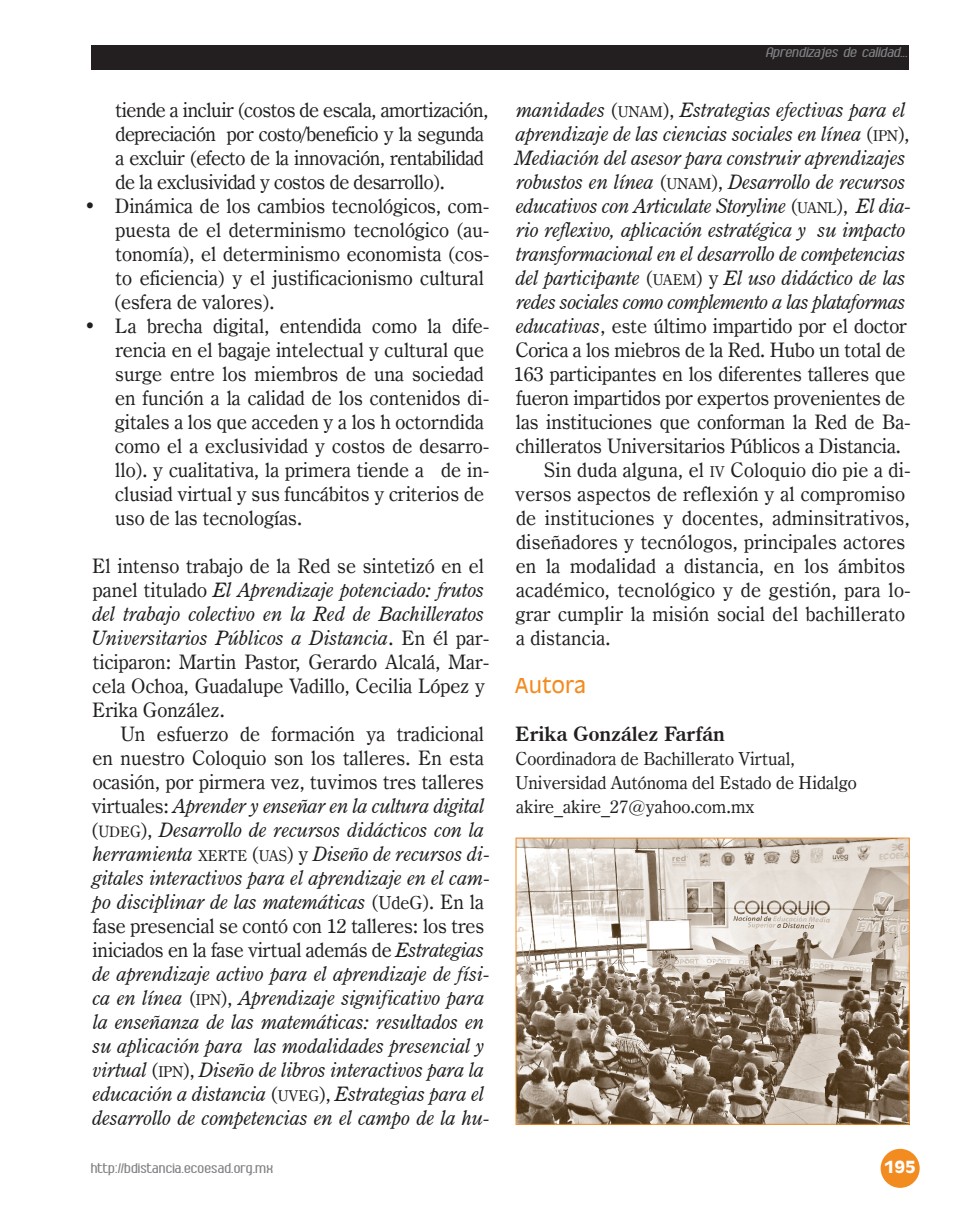
<style>
.page{position:relative;width:966px;height:1225px;background:#fff}
.page>*{position:absolute;margin:0;border:0;box-sizing:border-box;transform-origin:0 0}
.t1{font:20px/24px "Century Oldstyle BT";color:#231f20}
.t2{font:italic 20px "Century Oldstyle BT";color:#231f20}
.t3{font:20px/24px "Century Oldstyle BT";letter-spacing:-.02em;color:#231f20}
.t4{font:700 20px "Century Oldstyle BT";color:#231f20}
.t5{font:20px "Antique Olive";letter-spacing:.005em;color:#f28b20}
.t6{font:18px/24px "Century Oldstyle BT";color:#231f20}
.t7{font:700 16px "Ambrosia";color:#808285}
.t8{font:italic 700 16px "Ambrosia";color:#808285}
.t9{font:700 16px "Antique Olive";color:#fff}
.s1{font-style:normal}
.s2{font-style:normal;font-size:15.8px}
.s3{font-style:normal;font-size:14.6px}
.s4{font-style:normal;font-size:15px}
.s5{font-style:normal;font-size:18px}
.s6{font-style:italic}
.s7{font-size:15px}
</style>
<div class="page">
<div style="left:880px;top:1149px;width:40px;height:39px;background:#f28b20;border-radius:50%"></div>
<div style="left:91px;top:45px;width:817px;height:24px;background:#231f20"></div>
<img style="left:517px;top:840px;width:391px;height:283px">
<div style="left:515px;top:838px;width:395px;height:287px;border:1px solid #f28b20"></div>
<p class="t3" style="left:115px;top:98px;width:374px">tiende a incluir (costos de escala, amortización, depreciación por costo/beneficio y la segunda a excluir (efecto de la innovación, rentabilidad de la exclusividad y costos de desarrollo).</p>
<p class="t1" style="left:114px;top:194px;width:377px;text-indent:-30px">• Dinámica de los cambios tecnológicos, com&shy;puesta de el determinismo tecnológico (au&shy;tonomía), el determinismo economista (cos&shy;to eficiencia) y el justificacionismo cultural (esfera de valores).</p>
<p class="t1" style="left:115px;top:314px;width:376px;text-indent:-31px">• La brecha digital, entendida como la dife&shy;rencia en el bagaje intelectual y cultural que surge entre los miembros de una sociedad en función a la calidad de los contenidos di&shy;gitales a los que acceden y a los h octorndida como el a exclusividad y costos de desarro&shy;llo). y cualitativa, la primera tiende a de in&shy;clusiad virtual y sus funcábitos y criterios de uso de las tecnologías.</p>
<p class="t1" style="left:92px;top:554px;width:393px">El intenso trabajo de la Red se sintetizó en el</p>
<p class="t2" style="left:93px;top:578px;width:393px"><span class="s1">panel titulado</span> El Aprendizaje potenciado: frutos</p>
<p class="t2" style="left:93px;top:602px;width:393px">del trabajo colectivo en la Red de Bachilleratos</p>
<p class="t2" style="left:92px;top:626px;width:399px">Universitarios Públicos a Distancia<span class="s1">. En él par-</span></p>
<p class="t1" style="left:93px;top:650px;width:398px">ticiparon: Martin Pastor, Gerardo Alcalá, Mar-</p>
<p class="t1" style="left:93px;top:674px;width:394px">cela Ochoa, Guadalupe Vadillo, Cecilia López y</p>
<p class="t1" style="left:92px;top:698px;width:134px">Erika González.</p>
<p class="t1" style="left:120px;top:722px;width:365px">Un esfuerzo de formación ya tradicional</p>
<p class="t1" style="left:92px;top:746px;width:393px">en nuestro Coloquio son los talleres. En esta</p>
<p class="t1" style="left:93px;top:770px;width:393px">ocasión, por pirmera vez, tuvimos tres talleres</p>
<p class="t2" style="left:92px;top:794px;width:394px"><span class="s1">virtuales:</span> Aprender y enseñar en la cultura digital</p>
<p class="t2" style="left:92px;top:818px;width:394px"><span class="s1">(</span><span class="s2">U</span><span class="s3">DE</span><span class="s2">G</span><span class="s1">),</span> Desarrollo de recursos didácticos con la</p>
<p class="t2" style="left:94px;top:842px;width:398px">herramienta <span class="s4">XERTE</span> <span class="s1">(</span><span class="s4">UAS</span><span class="s1">) y</span> Diseño de recursos di-</p>
<p class="t2" style="left:93px;top:866px;width:398px">gitales interactivos para el aprendizaje en el cam-</p>
<p class="t2" style="left:93px;top:890px;width:392px">po disciplinar de las matemáticas <span class="s1">(</span><span class="s5">UdeG</span><span class="s1">). En la</span></p>
<p class="t1" style="left:93px;top:914px;width:393px">fase presencial se contó con 12 talleres: los tres</p>
<p class="t1" style="left:93px;top:938px;width:393px">iniciados en la fase virtual además de <span class="s6">Estrategias</span></p>
<p class="t2" style="left:93px;top:962px;width:399px">de aprendizaje activo para el aprendizaje de físi-</p>
<p class="t2" style="left:93px;top:986px;width:393px">ca en línea <span class="s1">(</span><span class="s4">IPN</span><span class="s1">),</span> Aprendizaje significativo para</p>
<p class="t2" style="left:93px;top:1010px;width:393px">la enseñanza de las matemáticas: resultados en</p>
<p class="t2" style="left:93px;top:1034px;width:393px">su aplicación para las modalidades presencial y</p>
<p class="t2" style="left:93px;top:1058px;width:393px">virtual <span class="s1">(</span><span class="s4">IPN</span><span class="s1">),</span> Diseño de libros interactivos para la</p>
<p class="t2" style="left:93px;top:1082px;width:393px">educación a distancia <span class="s1">(</span><span class="s4">UVEG</span><span class="s1">),</span> Estrategias para el</p>
<p class="t2" style="left:93px;top:1106px;width:399px">desarrollo de competencias en el campo de la hu-</p>
<p class="t8" style="left:766px;top:45px;width:144px">Aprendizajes de calidad...</p>
<p class="t2" style="left:517px;top:98px;width:391px">manidades <span class="s1">(</span><span class="s4">UNAM</span><span class="s1">),</span> Estrategias efectivas para el</p>
<p class="t2" style="left:516px;top:122px;width:395px">aprendizaje de las ciencias sociales en línea <span class="s1">(</span><span class="s4">IPN</span><span class="s1">),</span></p>
<p class="t2" style="left:515px;top:146px;width:392px">Mediación del asesor para construir aprendizajes</p>
<p class="t2" style="left:517px;top:170px;width:391px">robustos en línea <span class="s1">(</span><span class="s4">UNAM</span><span class="s1">),</span> Desarrollo de recursos</p>
<p class="t2" style="left:516px;top:194px;width:397px">educativos con Articulate Storyline <span class="s1">(</span><span class="s4">UANL</span><span class="s1">),</span> El dia-</p>
<p class="t2" style="left:517px;top:218px;width:391px">rio reflexivo, aplicación estratégica y su impacto</p>
<p class="t2" style="left:517px;top:242px;width:391px">transformacional en el desarrollo de competencias</p>
<p class="t2" style="left:516px;top:266px;width:391px">del participante <span class="s1">(</span><span class="s4">UAEM</span><span class="s1">) y</span> El uso didáctico de las</p>
<p class="t2" style="left:517px;top:290px;width:391px">redes sociales como complemento a las plataformas</p>
<p class="t1" style="left:516px;top:314px;width:392px"><span class="s6">educativas</span>, este último impartido por el doctor</p>
<p class="t1" style="left:515px;top:338px;width:392px">Corica a los miebros de la Red. Hubo un total de</p>
<p class="t1" style="left:514px;top:362px;width:393px">163 participantes en los diferentes talleres que</p>
<p class="t1" style="left:516px;top:386px;width:391px">fueron impartidos por expertos provenientes de</p>
<p class="t1" style="left:516px;top:410px;width:396px">las instituciones que conforman la Red de Ba-</p>
<p class="t1" style="left:516px;top:434px;width:386px">chilleratos Universitarios Públicos a Distancia.</p>
<p class="t1" style="left:544px;top:458px;width:368px">Sin duda alguna, el <span class="s7">IV</span> Coloquio dio pie a di-</p>
<p class="t1" style="left:515px;top:482px;width:391px">versos aspectos de reflexión y al compromiso</p>
<p class="t1" style="left:516px;top:506px;width:395px">de instituciones y docentes, adminsitrativos,</p>
<p class="t1" style="left:516px;top:530px;width:391px">diseñadores y tecnólogos, principales actores</p>
<p class="t1" style="left:516px;top:554px;width:391px">en la modalidad a distancia, en los ámbitos</p>
<p class="t1" style="left:516px;top:578px;width:396px">académico, tecnológico y de gestión, para lo-</p>
<p class="t1" style="left:515px;top:602px;width:391px">grar cumplir la misión social del bachillerato</p>
<p class="t1" style="left:516px;top:626px;width:96px">a distancia.</p>
<p class="t5" style="left:515px;top:673px;width:73px">Autora</p>
<p class="t4" style="left:515px;top:722px;width:211px">Erika González Farfán</p>
<p class="t6" style="left:515px;top:747px;width:343px">Coordinadora de Bachillerato Virtual,<br>Universidad Autónoma del Estado de Hidalgo akire_akire_27@yahoo.com.mx</p>
<p class="t7" style="left:91px;top:1161px;width:184px">http://bdistancia.ecoesad.org.mx</p>
<p class="t9" style="left:884px;top:1156px;width:33px">195</p>
</div>
